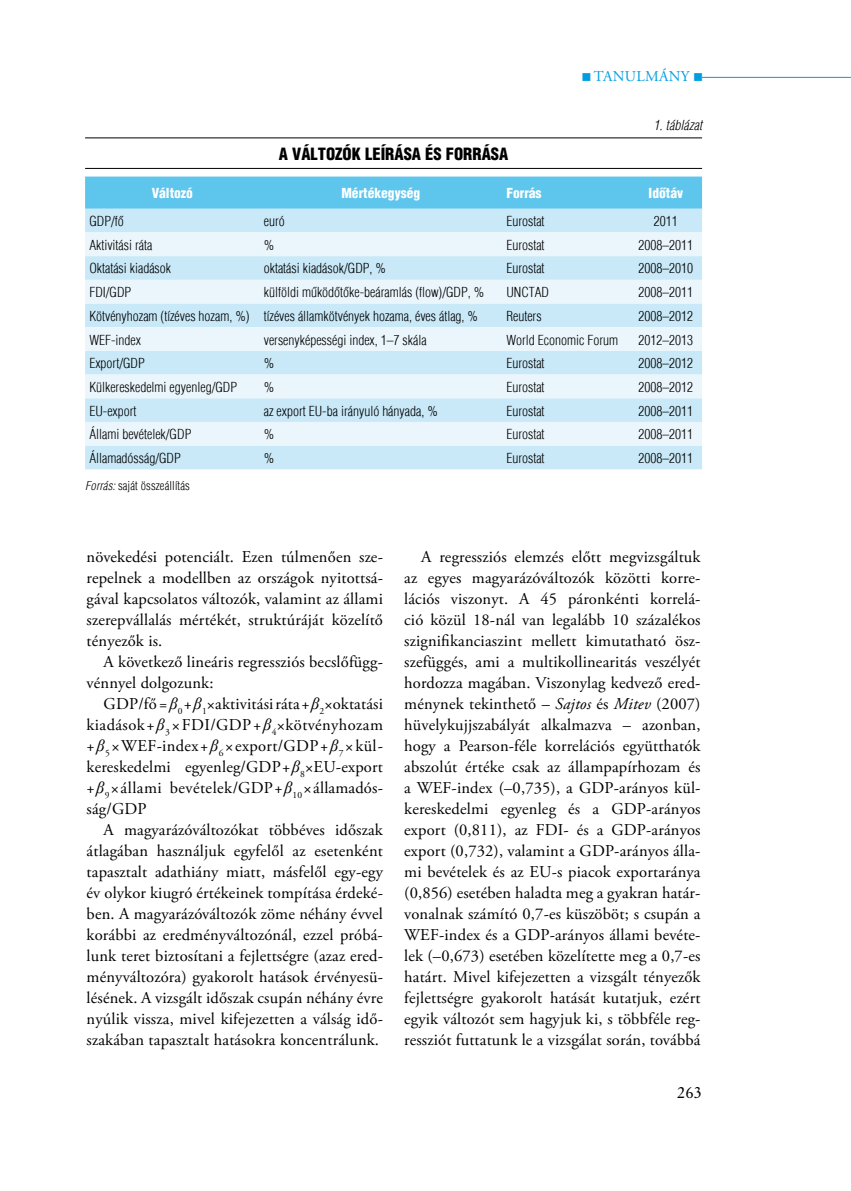
<style>
.page{position:relative;width:851px;height:1191px;background:#fff}
.page>*{position:absolute;margin:0;border:0;box-sizing:border-box;transform-origin:0 0}
.t1{font:16.5px/21px "Adobe Garamond Pro";letter-spacing:.01em;color:#000;text-align:justify}
.t2{font:900 condensed 16.5px "H Helvetica";color:#000}
.t3{font:16.5px "Original Garamond HU Normal";color:#000}
.t4{font:15px "Adobe Garamond Pro";letter-spacing:.19em;color:#009ee0}
.t5{font:300 condensed 13.5px "H Helvetica";color:#000}
.t6{font:900 condensed 13.5px "H Helvetica";color:#fff}
.t7{font:italic 300 condensed 13.5px "H Helvetica";letter-spacing:.01em;color:#000}
.t8{font:300 condensed 12px "H Helvetica";letter-spacing:.01em;color:#000}
.s1{font-style:italic}
.s2{font-family:"Times New Roman";font-style:italic}
</style>
<div class="page">
<hr style="left:702px;top:77px;width:148px;height:1px;background:#009ee0">
<hr style="left:85px;top:137px;width:617px;height:1px;background:#000">
<hr style="left:85px;top:168px;width:617px;height:1px;background:#000">
<div style="left:85px;top:176px;width:617px;height:33px;background:#5ec5ed"></div>
<div style="left:85px;top:209px;width:617px;height:260px;background:#c9e9f8"></div>
<svg style="left:85px;top:232px;width:617px;height:213px;background:#dcf0fa"></svg>
<p class="t4" style="left:581px;top:67px;width:123px">■Tanulmány ■</p>
<p class="t2" style="left:279px;top:143px;width:231px">A VÁLTOZÓK LEÍRÁSA ÉS FORRÁSA</p>
<p class="t7" style="left:653px;top:117px;width:50px">1. táblázat</p>
<p class="t6" style="left:152px;top:185px;width:43px">VÁLTOZÓ</p>
<p class="t6" style="left:341px;top:185px;width:80px">MÉRTÉKEGYSÉG</p>
<p class="t6" style="left:506px;top:185px;width:37px">FORRÁS</p>
<p class="t6" style="left:648px;top:185px;width:36px">IDŐTÁV</p>
<p class="t5" style="left:89px;top:213px;width:36px">GDP/fő</p>
<p class="t5" style="left:264px;top:213px;width:22px">euró</p>
<p class="t5" style="left:506px;top:213px;width:40px">Eurostat</p>
<p class="t5" style="left:653px;top:213px;width:25px">2011</p>
<p class="t5" style="left:89px;top:237px;width:64px">Aktivitási ráta</p>
<p class="t5" style="left:264px;top:237px;width:12px">%</p>
<p class="t5" style="left:506px;top:237px;width:40px">Eurostat</p>
<p class="t5" style="left:638px;top:237px;width:56px">2008–2011</p>
<p class="t5" style="left:89px;top:261px;width:83px">Oktatási kiadások</p>
<p class="t5" style="left:264px;top:261px;width:124px">oktatási kiadások/GDP, %</p>
<p class="t5" style="left:506px;top:261px;width:40px">Eurostat</p>
<p class="t5" style="left:638px;top:261px;width:56px">2008–2010</p>
<p class="t5" style="left:89px;top:284px;width:44px">FDI/GDP</p>
<p class="t5" style="left:264px;top:284px;width:222px">külföldi működőtőke-beáramlás (flow)/GDP, %</p>
<p class="t5" style="left:506px;top:284px;width:44px">UNCTAD</p>
<p class="t5" style="left:638px;top:284px;width:56px">2008–2011</p>
<p class="t5" style="left:89px;top:308px;width:390px">Kötvényhozam (tízéves hozam, %) tízéves államkötvények hozama, éves átlag, %</p>
<p class="t5" style="left:506px;top:308px;width:37px">Reuters</p>
<p class="t5" style="left:638px;top:308px;width:56px">2008–2012</p>
<p class="t5" style="left:89px;top:332px;width:53px">WEF-index</p>
<p class="t5" style="left:264px;top:332px;width:164px">versenyképességi index, 1–7 skála</p>
<p class="t5" style="left:506px;top:332px;width:113px">World Economic Forum</p>
<p class="t5" style="left:638px;top:332px;width:56px">2012–2013</p>
<p class="t5" style="left:89px;top:355px;width:57px">Export/GDP</p>
<p class="t5" style="left:264px;top:355px;width:12px">%</p>
<p class="t5" style="left:506px;top:355px;width:40px">Eurostat</p>
<p class="t5" style="left:638px;top:355px;width:56px">2008–2012</p>
<p class="t5" style="left:89px;top:379px;width:149px">Külkereskedelmi egyenleg/GDP</p>
<p class="t5" style="left:264px;top:379px;width:12px">%</p>
<p class="t5" style="left:506px;top:379px;width:40px">Eurostat</p>
<p class="t5" style="left:638px;top:379px;width:56px">2008–2012</p>
<p class="t5" style="left:89px;top:403px;width:49px">EU-export</p>
<p class="t5" style="left:264px;top:403px;width:175px">az export EU-ba irányuló hányada, %</p>
<p class="t5" style="left:506px;top:403px;width:40px">Eurostat</p>
<p class="t5" style="left:638px;top:403px;width:56px">2008–2011</p>
<p class="t5" style="left:89px;top:426px;width:104px">Állami bevételek/GDP</p>
<p class="t5" style="left:264px;top:426px;width:12px">%</p>
<p class="t5" style="left:506px;top:426px;width:40px">Eurostat</p>
<p class="t5" style="left:638px;top:426px;width:56px">2008–2011</p>
<p class="t5" style="left:89px;top:450px;width:93px">Államadósság/GDP</p>
<p class="t5" style="left:264px;top:450px;width:12px">%</p>
<p class="t5" style="left:506px;top:450px;width:40px">Eurostat</p>
<p class="t5" style="left:638px;top:450px;width:56px">2008–2011</p>
<p class="t8" style="left:85px;top:479px;width:106px"><span class="s1">Forrás:</span> saját összeállítás</p>
<p class="t1" style="left:87px;top:546px;width:298px">növekedési potenciált. Ezen túlmenően sze&shy;repelnek a modellben az országok nyitottsá&shy;gával kapcsolatos változók, valamint az állami szerepvállalás mértékét, struktúráját közelítő tényezők is.</p>
<p class="t1" style="left:87px;top:651px;width:298px;text-indent:17px">A következő lineáris regressziós becslőfügg&shy;vénnyel dolgozunk:</p>
<p class="t1" style="left:87px;top:693px;width:298px;text-indent:17px">GDP/fő = <span class="s2">β</span><sub>0</sub> +<span class="s2">β</span><sub>1</sub>×aktivitási ráta+<span class="s2">β</span><sub>2</sub>×oktatási kiadások+<span class="s2">β</span><sub>3</sub> ×FDI/GDP+<span class="s2">β</span><sub>4</sub>×kötvényhozam +<span class="s2">β</span><sub>5</sub> ×WEF-index+<span class="s2">β</span><sub>6</sub> ×export/GDP+<span class="s2">β</span><sub>7</sub> ×kül&shy;kereskedelmi egyenleg/GDP+<span class="s2">β</span><sub>8</sub>×EU-export +<span class="s2">β</span><sub>9</sub> ×állami bevételek/GDP+<span class="s2">β</span><sub>10</sub> ×államadós&shy;ság/GDP</p>
<p class="t1" style="left:87px;top:819px;width:298px;text-indent:17px">A magyarázóváltozókat többéves időszak átlagában használjuk egyfelől az esetenként tapasztalt adathiány miatt, másfelől egy-egy év olykor kiugró értékeinek tompítása érdeké&shy;ben. A magyarázóváltozók zöme néhány évvel korábbi az eredményváltozónál, ezzel próbá&shy;lunk teret biztosítani a fejlettségre (azaz ered&shy;ményváltozóra) gyakorolt hatások érvényesü&shy;lésének. A vizsgált időszak csupán néhány évre nyúlik vissza, mivel kifejezetten a válság idő&shy;szakában tapasztalt hatásokra koncentrálunk.</p>
<p class="t1" style="left:404px;top:546px;width:298px;text-indent:17px">A regressziós elemzés előtt megvizsgáltuk az egyes magyarázóváltozók közötti korre&shy;lációs viszonyt. A 45 páronkénti korrelá&shy;ció közül 18-nál van legalább 10 százalékos szignifikanciaszint mellett kimutatható ös - szefüggés, ami a multikollinearitás veszélyét hordozza magában. Viszonylag kedvező ered&shy;ménynek tekinthető – <span class="s1">Sajtos</span> és <span class="s1">Mitev</span> (2007) hüvelykujjszabályát alkalmazva – azonban, hogy a Pearson-féle korrelációs együtthatók abszolút értéke csak az állampapírhozam és a WEF-index (–0,735), a GDP-arányos kül&shy;kereskedelmi egyenleg és a GDP-arányos export (0,811), az FDI- és a GDP-arányos export (0,732), valamint a GDP-arányos álla&shy;mi bevételek és az EU-s piacok exportaránya (0,856) esetében haladta meg a gyakran határ&shy;vonalnak számító 0,7-es küszöböt; s csupán a WEF-index és a GDP-arányos állami bevéte&shy;lek (–0,673) esetében közelítette meg a 0,7-es határt. Mivel kifejezetten a vizsgált tényezők fejlettségre gyakorolt hatását kutatjuk, ezért egyik változót sem hagyjuk ki, s többféle reg&shy;ressziót futtatunk le a vizsgálat során, továbbá</p>
<p class="t3" style="left:677px;top:1081px;width:26px">263</p>
</div>
